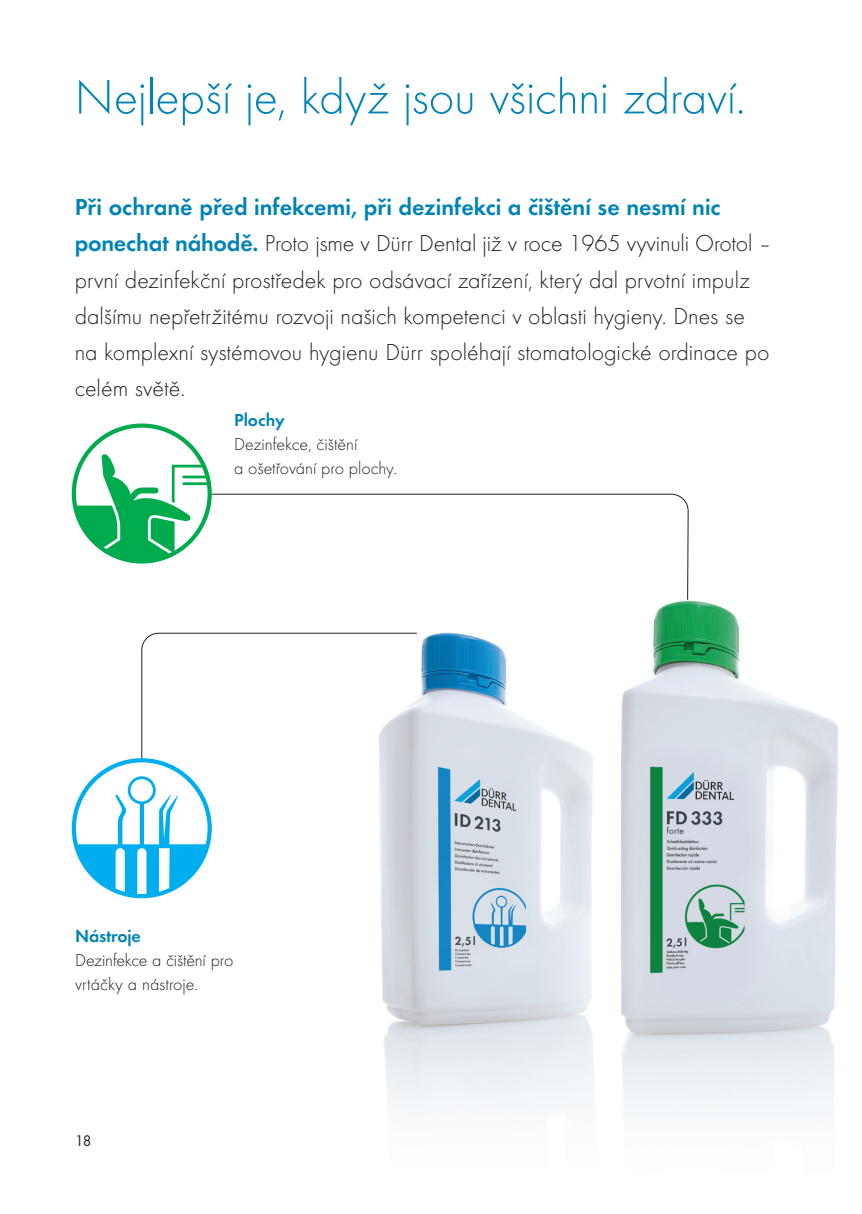
<style>
.page{position:relative;width:862px;height:1214px;background:#fff}
.page>*{position:absolute;margin:0;border:0;box-sizing:border-box;transform-origin:0 0}
.t1{font:300 50px "Futura";letter-spacing:-.005em;color:#0083b6}
.t2{font:300 24px/36px "Futura";color:#231f20}
.t3{font:24px "Futura Dem";color:#0083b6}
.t4{font:300 18px/24px "Futura";color:#231f20}
.t5{font:18px "Futura Dem";letter-spacing:-.005em;color:#0083b6}
.t6{font:16px "Futura Boo";color:#231f20;scale:.96 1}
.s1{font-family:"Futura Dem";font-weight:400;color:#0083b6}
</style>
<div class="page">
<img style="left:381px;top:600px;width:457px;height:510px">
<svg style="left:212px;top:493px;width:477px;height:107px"></svg>
<svg style="left:72px;top:632px;width:345px;height:266px"></svg>
<svg style="left:72px;top:423px;width:140px;height:141px"></svg>
<h1 class="t1" style="left:75px;top:65px;width:672px">Nejlepší je, když jsou všichni zdraví.</h1>
<p class="t3" style="left:75px;top:190px;width:647px">Při ochraně před infekcemi, při dezinfekci a čištění se nesmí nic</p>
<p class="t2" style="left:75px;top:225px;width:698px"><span class="s1">ponechat náhodě.</span> Proto jsme v Dürr Dental již v roce 1965 vyvinuli Orotol – první dezinfekční prostředek pro odsávací zařízení, který dal prvotní impulz dalšímu nepřetržitému rozvoji našich kompetenci v oblasti hygieny. Dnes se na komplexní systémovou hygienu Dürr spoléhají stomatologické ordinace po celém světě.</p>
<p class="t5" style="left:234px;top:406px;width:52px">Plochy</p>
<p class="t4" style="left:234px;top:431px;width:164px">Dezinfekce, čištění<br>a ošetřování pro plochy.</p>
<p class="t5" style="left:75px;top:922px;width:67px">Nástroje</p>
<p class="t4" style="left:75px;top:947px;width:160px">Dezinfekce a čištění pro vrtáčky a nástroje.</p>
<p class="t6" style="left:75px;top:1129px;width:18px">18</p>
</div>
